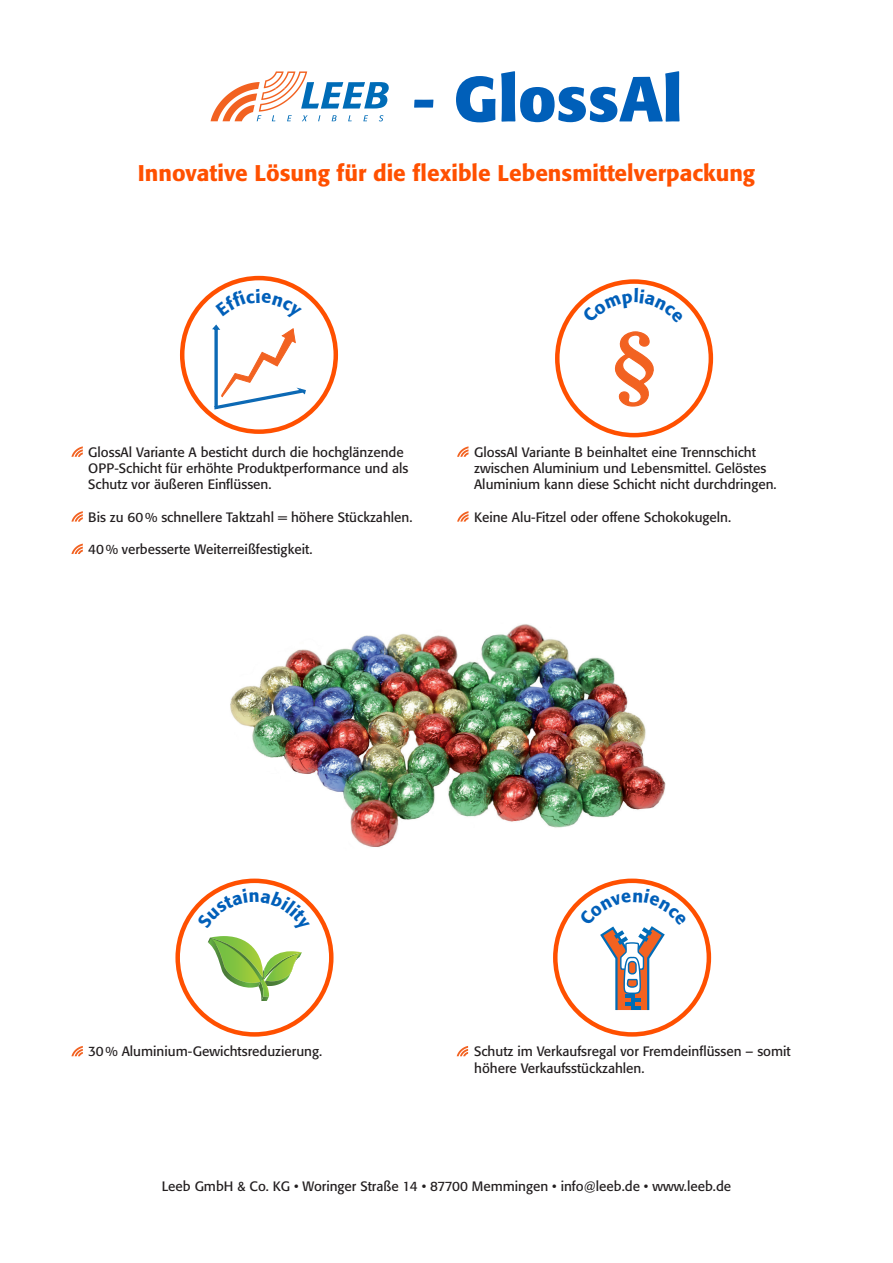
<style>
.page{position:relative;width:893px;height:1263px;background:#fff}
.page>*{position:absolute;margin:0;border:0;box-sizing:border-box;transform-origin:0 0}
.t1{font:700 63px "Formata";color:#005fb9}
.t2{font:500 22.5px "Formata";color:#ff5000}
.t3{font:13.5px/16.2px "Formata";color:#231f20}
.s1{font-weight:500}
</style>
<div class="page">
<svg style="left:211px;top:71px;width:178px;height:50px"></svg>
<img style="left:217px;top:624px;width:454px;height:265px">
<div style="left:180px;top:276px;width:158px;height:158px;border:4px solid #ff5000;border-radius:50%"></div>
<svg style="left:615px;top:331px;width:39px;height:76px"></svg>
<div style="left:555px;top:279px;width:158px;height:158px;border:4px solid #ff5000;border-radius:50%"></div>
<div style="left:175px;top:878px;width:159px;height:159px;border:4px solid #ff5000;border-radius:50%"></div>
<div style="left:553px;top:878px;width:158px;height:159px;border:4px solid #ff5000;border-radius:50%"></div>
<svg style="left:457px;top:446px;width:11px;height:11px"></svg>
<svg style="left:457px;top:511px;width:11px;height:11px"></svg>
<svg style="left:71px;top:446px;width:12px;height:11px"></svg>
<svg style="left:71px;top:511px;width:12px;height:11px"></svg>
<svg style="left:71px;top:544px;width:12px;height:10px"></svg>
<svg style="left:71px;top:1046px;width:12px;height:10px"></svg>
<svg style="left:457px;top:1046px;width:11px;height:10px"></svg>
<svg style="left:197px;top:888px;width:113px;height:113px"></svg>
<svg style="left:579px;top:889px;width:108px;height:122px"></svg>
<svg style="left:582px;top:288px;width:102px;height:17px"></svg>
<svg style="left:212px;top:288px;width:94px;height:122px"></svg>
<p class="t1" style="left:412px;top:60px;width:272px"><span class="s1">-</span> GlossAl</p>
<p class="t2" style="left:138px;top:160px;width:619px">Innovative Lösung für die flexible Lebensmittelverpackung</p>
<p class="t3" style="left:88px;top:444px;width:322px">GlossAl Variante A besticht durch die hochglänzende<br>OPP-Schicht für erhöhte Produktperformance und als<br>Schutz vor äußeren Einflüssen.</p>
<p class="t3" style="left:88px;top:509px;width:326px">Bis zu 60% schnellere Taktzahl = höhere Stückzahlen.</p>
<p class="t3" style="left:88px;top:541px;width:226px">40% verbesserte Weiterreißfestigkeit.</p>
<p class="t3" style="left:474px;top:444px;width:304px">GlossAl Variante B beinhaltet eine Trennschicht zwischen Aluminium und Lebensmittel. Gelöstes<br>Aluminium kann diese Schicht nicht durchdringen.</p>
<p class="t3" style="left:474px;top:509px;width:259px">Keine Alu-Fitzel oder offene Schokokugeln.</p>
<p class="t3" style="left:88px;top:1043px;width:235px">30% Aluminium-Gewichtsreduzierung.</p>
<p class="t3" style="left:474px;top:1043px;width:318px">Schutz im Verkaufsregal vor Fremdeinflüssen – somit höhere Verkaufsstückzahlen.</p>
<p class="t3" style="left:162px;top:1178px;width:571px">Leeb GmbH &amp; Co. KG • Woringer Straße 14 • 87700 Memmingen • info@leeb.de • www.leeb.de</p>
</div>
